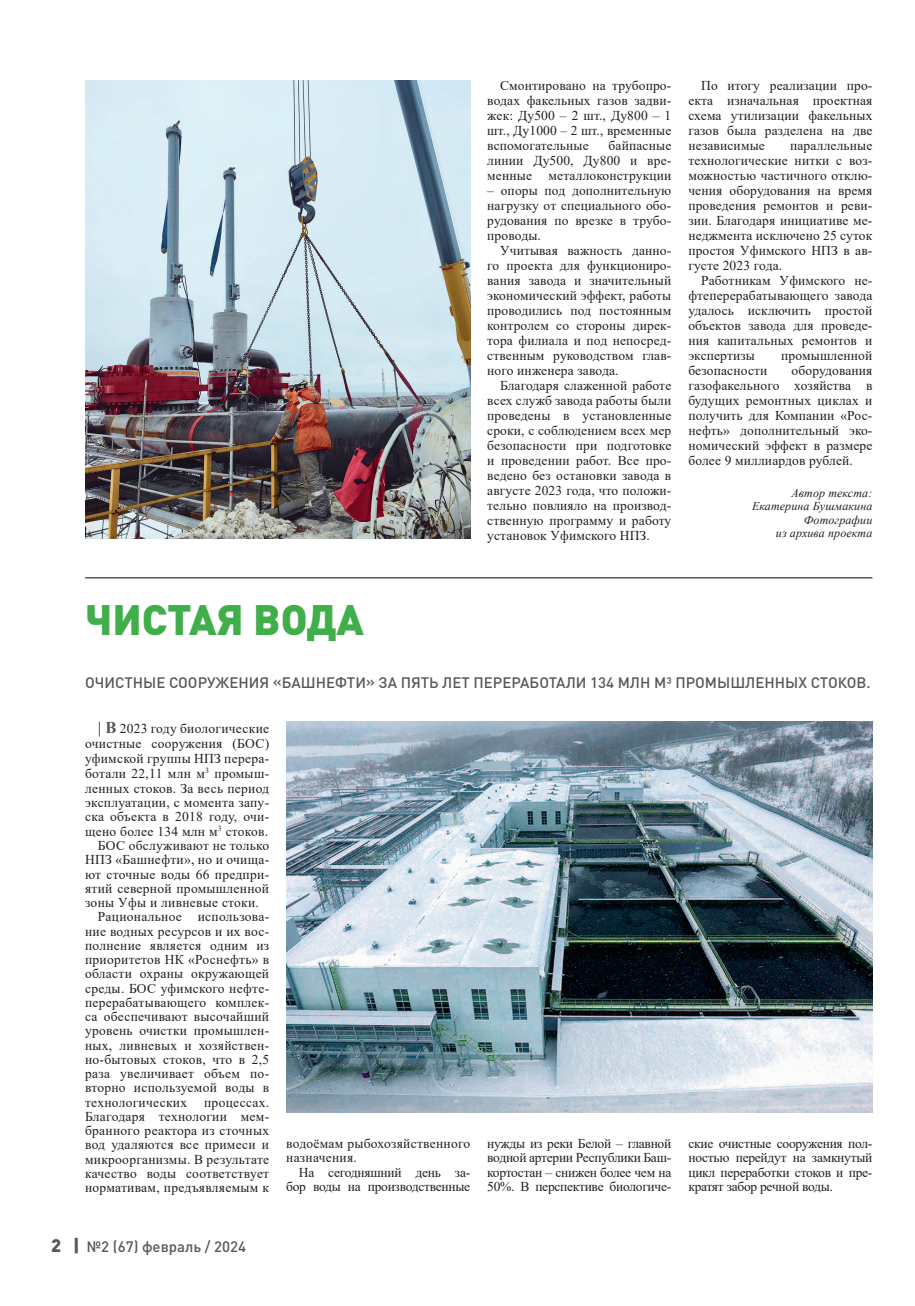
<style>
.page{position:relative;width:915px;height:1306px;background:#fff}
.page>*{position:absolute;margin:0;border:0;box-sizing:border-box;transform-origin:0 0}
.ЗАГОЛОВОК{font:900 42px "DIN Pro";color:#40ae49}
._1_абзац{font:500 15px "DIN Pro";color:#57585a}
.текст{font:13.5px/15px "Times New Roman";letter-spacing:.01em;color:#231f20;text-align:justify}
.текст-2{font:13.5px/14.2px "Times New Roman";letter-spacing:-.02em;color:#231f20;text-align:right}
.Авторы{font:italic 12px "Times New Roman";letter-spacing:.01em;color:#231f20}
.s1{font-weight:700;font-size:16.5px;color:#57585a}
.s2{font-weight:900;font-size:18px}
</style>
<div class="page">
<img style="left:286px;top:721px;width:586px;height:391px">
<img style="left:85px;top:81px;width:385px;height:458px">
<hr style="left:85px;top:577px;width:787px;height:1px;background:#57585a">
<p class="ЗАГОЛОВОК" style="left:85px;top:591px;width:280px">ЧИСТАЯ ВОДА</p>
<p class="текст" style="left:487px;top:78px;width:185px;text-indent:13px">Смонтировано на трубопро&shy;водах факельных газов задви&shy;жек: Ду500 – 2 шт., Ду800 – 1 шт., Ду1000 – 2 шт., временные вспомогательные</p>
<p class="текст" style="left:487px;top:138px;width:185px;text-indent:121px">байпасные линии Ду500, Ду800 и вре&shy;менные металлоконструкции</p>
<p class="текст" style="left:487px;top:183px;width:185px">– опоры под дополнительную нагрузку от специального обо&shy;рудования по врезке в трубо&shy;проводы.</p>
<p class="текст" style="left:487px;top:243px;width:185px;text-indent:13px">Учитывая важность данно&shy;го проекта для функциониро&shy;вания завода и значительный экономический эффект, работы проводились под постоянным контролем со стороны дирек&shy;тора филиала и под непосред&shy;ственным руководством глав&shy;ного инженера завода.</p>
<p class="текст" style="left:487px;top:378px;width:185px;text-indent:13px">Благодаря слаженной работе всех служб завода работы были проведены в установленные сроки, с соблюдением всех мер безопасности при подготовке и проведении работ. Все про&shy;ведено без остановки завода в августе 2023 года, что положи&shy;тельно повлияло на производ&shy;ственную программу и работу установок Уфимского НПЗ.</p>
<p class="текст" style="left:688px;top:78px;width:185px;text-indent:13px">По итогу реализации про&shy;екта изначальная проектная схема утилизации факельных газов была разделена на две независимые</p>
<p class="текст" style="left:688px;top:138px;width:185px;text-indent:102px">параллельные технологические нитки с воз&shy;можностью частичного отклю&shy;чения оборудования на время проведения ремонтов и реви&shy;зии. Благодаря инициативе ме&shy;неджмента исключено 25 суток простоя Уфимского НПЗ в ав&shy;густе 2023 года.</p>
<p class="текст" style="left:688px;top:273px;width:185px;text-indent:13px">Работникам Уфимского не&shy;фтеперерабатывающего завода удалось исключить простой объектов завода для проведе&shy;ния капитальных ремонтов и экспертизы</p>
<p class="текст" style="left:781px;top:348px;width:93px">промышленной</p>
<p class="текст" style="left:688px;top:363px;width:185px;text-indent:103px">оборудования газофакельного хозяйства в будущих ремонтных циклах и получить для Компании «Рос&shy;нефть» дополнительный эко&shy;номический эффект в размере более 9 миллиардов рублей.</p>
<p class="Авторы" style="left:791px;top:484px;width:82px">Автор текста:</p>
<p class="Авторы" style="left:751px;top:498px;width:122px">Екатерина Бушмакина</p>
<p class="Авторы" style="left:803px;top:511px;width:70px">Фотографии</p>
<p class="Авторы" style="left:775px;top:525px;width:98px">из архива проекта</p>
<p class="текст" style="left:688px;top:363px;width:80px">безопасности</p>
<p class="_1_абзац" style="left:85px;top:672px;width:786px">ОЧИСТНЫЕ СООРУЖЕНИЯ «БАШНЕФТИ» ЗА ПЯТЬ ЛЕТ ПЕРЕРАБОТАЛИ 134 МЛН М³ ПРОМЫШЛЕННЫХ СТОКОВ.</p>
<p class="текст" style="left:85px;top:720px;width:185px;text-indent:13px"><span class="s1">| В</span> 2023 году биологические очистные сооружения (БОС) уфимской группы НПЗ перера&shy;ботали 22,11 млн м<sup>3</sup> промыш&shy;ленных стоков. За весь период эксплуатации, с момента запу&shy;ска объекта в 2018 году, очи&shy;щено более 134 млн м<sup>3</sup> стоков.</p>
<p class="текст" style="left:85px;top:838px;width:185px;line-height:14.2px;text-indent:13px">БОС обслуживают не только НПЗ «Башнефти», но и очища&shy;ют сточные воды 66 предпри&shy;ятий северной промышленной зоны Уфы и ливневые стоки.</p>
<p class="текст" style="left:85px;top:909px;width:185px;line-height:14.2px;text-indent:13px">Рациональное использова&shy;ние водных ресурсов и их вос&shy;полнение является одним из приоритетов НК «Роснефть» в области охраны окружающей среды. БОС уфимского нефте&shy;перерабатывающего комплек&shy;са обеспечивают высочайший уровень очистки промышлен&shy;ных, ливневых и хозяйствен&shy;но-бытовых стоков, что в 2,5 раза увеличивает объем по&shy;вторно используемой воды в технологических</p>
<p class="текст" style="left:85px;top:1094px;width:185px;line-height:14.2px;text-indent:119px">процессах.<br>Благодаря технологии мем&shy;бранного реактора из сточных вод удаляются все примеси и микроорганизмы. В результате качество воды соответствует нормативам, предъявляемым к</p>
<p class="_1_абзац" style="left:51px;top:1235px;width:196px"><span class="s2">2 |</span> №2 (67) февраль / 2024</p>
<p class="текст" style="left:286px;top:1135px;width:185px;line-height:14.2px">водоёмам рыбохозяйственного назначения.</p>
<p class="текст-2" style="left:286px;top:1164px;width:185px">На сегодняшний день за&shy;бор воды на производственные</p>
<p class="текст" style="left:487px;top:1135px;width:185px;line-height:14.2px">нужды из реки Белой – главной водной артерии Республики Баш&shy;кортостан – снижен более чем на 50%. В перспективе биологиче-</p>
<p class="текст" style="left:688px;top:1135px;width:185px;line-height:14.2px">ские очистные сооружения пол&shy;ностью перейдут на замкнутый цикл переработки стоков и пре&shy;кратят забор речной воды.</p>
</div>
